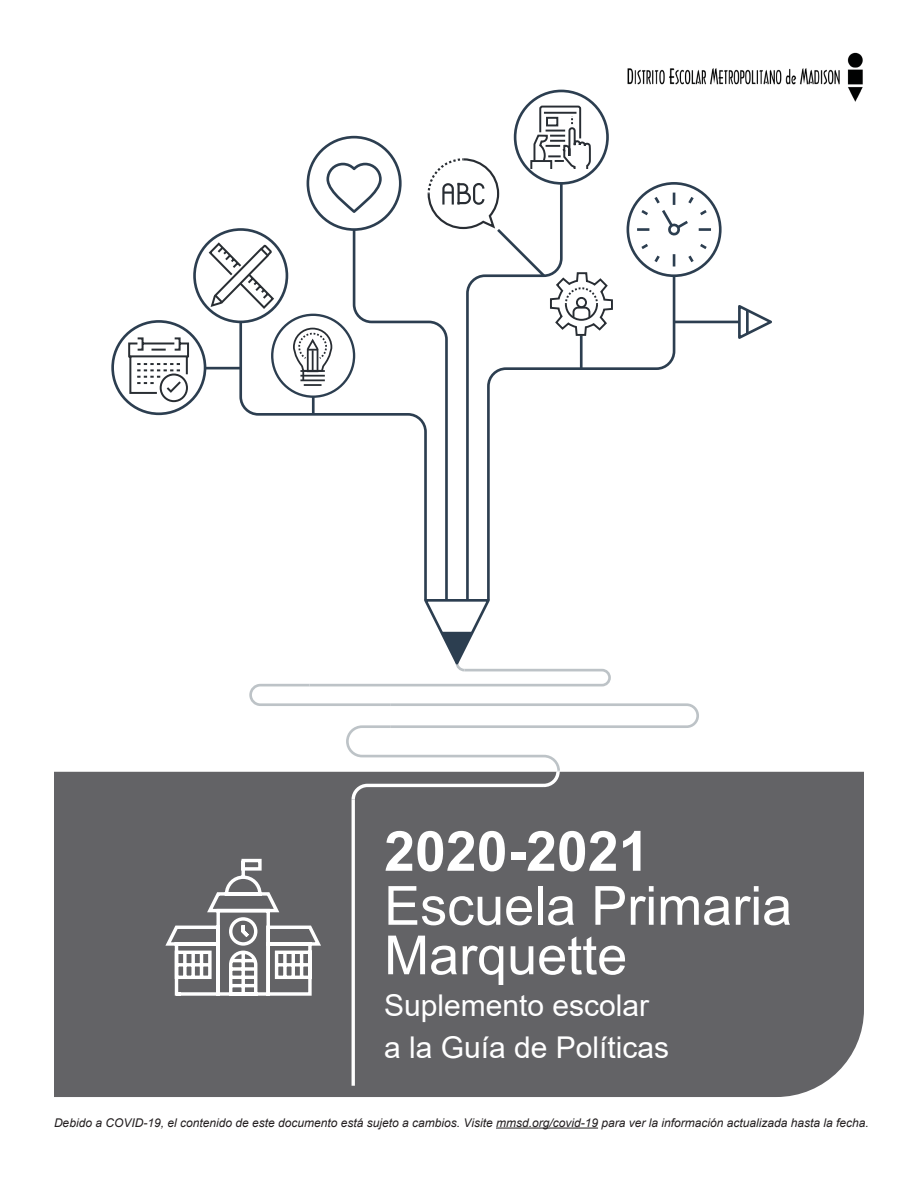
<style>
.page{position:relative;width:918px;height:1188px;background:#fff}
.page>*{position:absolute;margin:0;border:0;box-sizing:border-box;transform-origin:0 0}
.t1{font:700 55.5px "Arial";color:#fff}
.t2{font:54px "Arial";color:#fff}
.t3{font:30px "Arial";color:#fff}
.t4{font:italic 12px "Arial";color:#231f20}
</style>
<div class="page">
<svg style="left:737px;top:305px;width:35px;height:34px"></svg>
<hr style="left:205px;top:367px;width:36px;height:2px;background:#2c3e50">
<hr style="left:674px;top:321px;width:65px;height:2px;background:#2c3e50">
<hr style="left:746px;top:310px;width:3px;height:24px;background:#2c3e50">
<div style="left:111px;top:320px;width:95px;height:95px;border:3px solid #2c3e50;border-radius:50%"></div>
<svg style="left:127px;top:337px;width:63px;height:66px"></svg>
<div style="left:54px;top:772px;width:810px;height:325px;background:#636366"></div>
<svg style="left:164px;top:857px;width:159px;height:141px"></svg>
<hr style="left:352px;top:799px;width:3px;height:287px;background:#fff">
<svg style="left:207px;top:105px;width:504px;height:698px"></svg>
<img style="left:627px;top:52px;width:236px;height:50px">
<hr style="left:496px;top:1128px;width:102px;height:1px;background:#231f20">
<p class="t1" style="left:384px;top:812px;width:267px">2020-2021</p>
<p class="t2" style="left:384px;top:869px;width:410px">Escuela Primaria</p>
<p class="t2" style="left:384px;top:918px;width:245px">Marquette</p>
<p class="t3" style="left:384px;top:985px;width:267px">Suplemento escolar</p>
<p class="t3" style="left:384px;top:1027px;width:287px">a la Guía de Políticas</p>
<p class="t4" style="left:54px;top:1115px;width:816px">Debido a COVID-19, el contenido de este documento está sujeto a cambios. Visite mmsd.org/covid-19 para ver la información actualizada hasta la fecha.</p>
</div>
